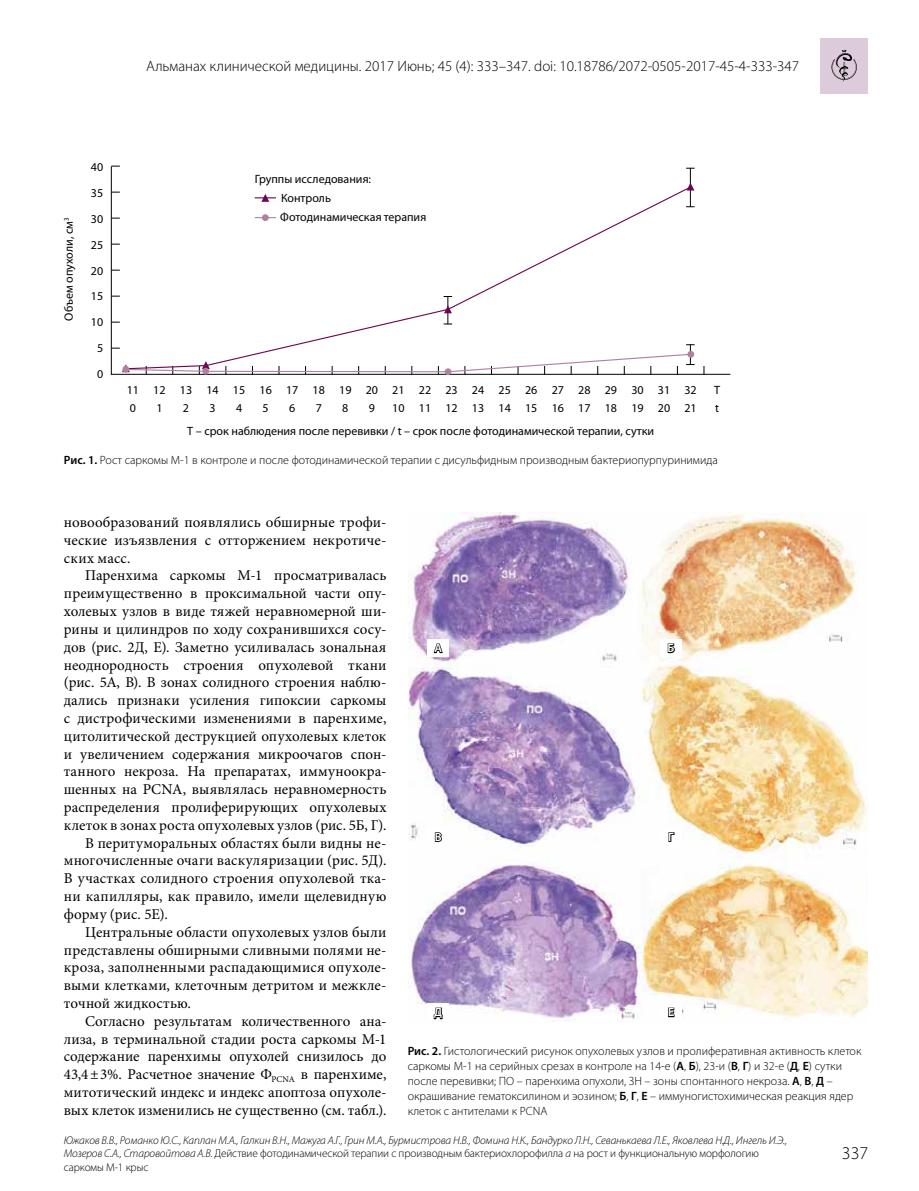
<style>
.page{position:relative;width:919px;height:1191px;background:#fff}
.page>*{position:absolute;margin:0;border:0;box-sizing:border-box;transform-origin:0 0}
.t1{font:300 18px "Myriad Pro";color:#000}
.t2{font:15px/17.9px "Minion Pro";letter-spacing:.01em;color:#000;text-align:justify}
.t3{font:300 15px "Myriad Pro";color:#000}
.t4{font:300 12px/15px "Myriad Pro";color:#000}
.t5{font:12px/17.9px "Myriad Pro";color:#000}
.t6{font:600 12px "Myriad Pro";color:#fff}
.t7{font:italic 300 11.25px/13.5px "Myriad Pro";letter-spacing:-.01em;color:#000}
.s1{font-weight:600}
.s2{font-style:normal}
</style>
<div class="page">
<img style="left:408px;top:512px;width:459px;height:510px">
<div style="left:427px;top:639px;width:22px;height:18px;background:#fff"></div>
<svg style="left:432px;top:633px;width:12px;height:21px"></svg>
<div style="left:427px;top:827px;width:22px;height:18px;background:#fff"></div>
<svg style="left:434px;top:832px;width:8px;height:10px"></svg>
<div style="left:427px;top:1003px;width:22px;height:17px;background:#fff"></div>
<svg style="left:433px;top:1007px;width:10px;height:13px"></svg>
<div style="left:660px;top:639px;width:21px;height:18px;background:#fff"></div>
<svg style="left:667px;top:643px;width:8px;height:11px"></svg>
<div style="left:660px;top:827px;width:21px;height:18px;background:#fff"></div>
<svg style="left:668px;top:832px;width:7px;height:10px"></svg>
<div style="left:660px;top:1003px;width:21px;height:17px;background:#fff"></div>
<svg style="left:668px;top:1007px;width:7px;height:11px"></svg>
<svg style="left:111px;top:167px;width:619px;height:208px"></svg>
<svg style="left:124px;top:186px;width:567px;height:158px"></svg>
<svg style="left:443px;top:296px;width:9px;height:29px"></svg>
<hr style="left:690px;top:168px;width:1px;height:39px;background:#000">
<svg style="left:686px;top:183px;width:8px;height:7px"></svg>
<svg style="left:111px;top:344px;width:583px;height:30px"></svg>
<div style="left:122px;top:366px;width:7px;height:6px;background:#af80a2;border-radius:50%"></div>
<div style="left:202px;top:368px;width:7px;height:6px;background:#af80a2;border-radius:50%"></div>
<div style="left:444px;top:368px;width:7px;height:7px;background:#af80a2;border-radius:50%"></div>
<div style="left:687px;top:351px;width:7px;height:7px;background:#af80a2;border-radius:50%"></div>
<svg style="left:255px;top:194px;width:21px;height:8px"></svg>
<div style="left:262px;top:214px;width:7px;height:7px;background:#af80a2;border-radius:50%"></div>
<svg style="left:255px;top:217px;width:21px;height:1px"></svg>
<div style="left:820px;top:38px;width:47px;height:55px;background:#ddcbdc"></div>
<svg style="left:831px;top:50px;width:25px;height:32px"></svg>
<p class="t3" style="left:146px;top:57px;width:654px">Альманах клинической медицины. 2017 Июнь; 45 (4): 333–347. doi: 10.18786/2072-0505-2017-45-4-333-347</p>
<p class="t5" style="left:60px;top:321px;width:104px;rotate:-90deg">Объем опухоли, см<sup>3</sup></p>
<p class="t5" style="left:91px;top:154px;width:14px;line-height:25.8px;text-align:center">40<br>35<br>30<br>25<br>20<br>15<br>10<br>5<br>0</p>
<p class="t5" style="left:280px;top:169px;width:147px;line-height:19.2px;text-indent:-26px">Группы исследования:<br>Контроль<br>Фотодинамическая терапия</p>
<p class="t5" style="left:127px;top:381px;width:14px">11<br>0</p>
<p class="t5" style="left:153px;top:381px;width:14px">12<br>1</p>
<p class="t5" style="left:180px;top:381px;width:14px">13<br>2</p>
<p class="t5" style="left:206px;top:381px;width:14px">14<br>3</p>
<p class="t5" style="left:233px;top:381px;width:14px">15<br>4</p>
<p class="t5" style="left:259px;top:381px;width:14px">16<br>5</p>
<p class="t5" style="left:286px;top:381px;width:14px">17<br>6</p>
<p class="t5" style="left:312px;top:381px;width:14px">18<br>7</p>
<p class="t5" style="left:339px;top:381px;width:14px">19<br>8</p>
<p class="t5" style="left:366px;top:381px;width:14px">20<br>9</p>
<p class="t5" style="left:392px;top:381px;width:14px">21<br>10</p>
<p class="t5" style="left:419px;top:381px;width:14px">22<br>11</p>
<p class="t5" style="left:445px;top:381px;width:14px">23<br>12</p>
<p class="t5" style="left:472px;top:381px;width:14px">24<br>13</p>
<p class="t5" style="left:498px;top:381px;width:14px">25<br>14</p>
<p class="t5" style="left:525px;top:381px;width:14px">26<br>15</p>
<p class="t5" style="left:551px;top:381px;width:14px">27<br>16</p>
<p class="t5" style="left:578px;top:381px;width:14px">28<br>17</p>
<p class="t5" style="left:604px;top:381px;width:14px">29<br>18</p>
<p class="t5" style="left:631px;top:381px;width:14px">30<br>19</p>
<p class="t5" style="left:658px;top:381px;width:14px">31<br>20</p>
<p class="t5" style="left:684px;top:381px;width:14px">32<br>21</p>
<p class="t5" style="left:714px;top:381px;width:7px">T t</p>
<p class="t5" style="left:187px;top:422px;width:468px">T – срок наблюдения после перевивки / t – срок после фотодинамической терапии, сутки</p>
<p class="t4" style="left:64px;top:452px;width:655px"><span class="s1">Рис. 1.</span> Рост саркомы М-1 в контроле и после фотодинамической терапии с дисульфидным производным бактериопурпуринимида</p>
<p class="t2" style="left:64px;top:513px;width:324px">новообразований появлялись обширные трофи&shy;ческие изъязвления с отторжением некротиче&shy;ских масс.</p>
<p class="t2" style="left:85px;top:567px;width:303px">Паренхима саркомы М-1 просматривалась</p>
<p class="t2" style="left:64px;top:584px;width:324px">преимущественно в проксимальной части опу-</p>
<p class="t2" style="left:64px;top:602px;width:324px">холевых узлов в виде тяжей неравномерной ши-</p>
<p class="t2" style="left:64px;top:620px;width:324px">рины и цилиндров по ходу сохранившихся сосу-</p>
<p class="t2" style="left:64px;top:638px;width:324px">дов (рис. 2Д, Е). Заметно усиливалась зональная</p>
<p class="t2" style="left:64px;top:656px;width:324px">неоднородность строения опухолевой ткани</p>
<p class="t2" style="left:64px;top:673px;width:324px">(рис. 5А, В). В зонах солидного строения наблю-</p>
<p class="t2" style="left:64px;top:691px;width:324px">дались признаки усиления гипоксии саркомы</p>
<p class="t2" style="left:64px;top:709px;width:324px">с дистрофическими изменениями в паренхиме,</p>
<p class="t2" style="left:64px;top:727px;width:324px">цитолитической деструкцией опухолевых клеток</p>
<p class="t2" style="left:64px;top:745px;width:324px">и увеличением содержания микроочагов спон-</p>
<p class="t2" style="left:64px;top:762px;width:324px">танного некроза. На препаратах, иммуноокра-</p>
<p class="t2" style="left:64px;top:780px;width:324px">шенных на PCNA, выявлялась неравномерность</p>
<p class="t2" style="left:64px;top:798px;width:324px">распределения пролиферирующих опухолевых</p>
<p class="t2" style="left:64px;top:816px;width:324px">клеток в зонах роста опухолевых узлов (рис. 5Б, Г).</p>
<p class="t2" style="left:85px;top:834px;width:303px">В перитуморальных областях были видны не-</p>
<p class="t2" style="left:64px;top:851px;width:324px">многочисленные очаги васкуляризации (рис. 5Д).</p>
<p class="t2" style="left:64px;top:869px;width:324px">В участках солидного строения опухолевой тка-</p>
<p class="t2" style="left:64px;top:887px;width:324px">ни капилляры, как правило, имели щелевидную</p>
<p class="t2" style="left:64px;top:905px;width:106px">форму (рис. 5Е).</p>
<p class="t2" style="left:85px;top:923px;width:303px">Центральные области опухолевых узлов были</p>
<p class="t2" style="left:64px;top:941px;width:324px">представлены обширными сливными полями не-</p>
<p class="t2" style="left:64px;top:958px;width:324px">кроза, заполненными распадающимися опухоле-</p>
<p class="t2" style="left:64px;top:976px;width:324px">выми клетками, клеточным детритом и межкле-</p>
<p class="t2" style="left:64px;top:994px;width:129px">точной жидкостью.</p>
<p class="t2" style="left:85px;top:1012px;width:303px">Согласно результатам количественного ана-</p>
<p class="t2" style="left:64px;top:1030px;width:324px">лиза, в терминальной стадии роста саркомы М-1</p>
<p class="t2" style="left:64px;top:1047px;width:324px">содержание паренхимы опухолей снизилось до</p>
<p class="t2" style="left:64px;top:1065px;width:324px">43,4±3%. Расчетное значение Ф<sub>PCNA</sub> в паренхиме,</p>
<p class="t2" style="left:64px;top:1083px;width:324px">митотический индекс и индекс апоптоза опухоле-</p>
<p class="t2" style="left:64px;top:1101px;width:324px">вых клеток изменились не существенно (см. табл.).</p>
<p class="t6" style="left:434px;top:640px;width:9px">А</p>
<p class="t6" style="left:667px;top:640px;width:8px">Б</p>
<p class="t6" style="left:434px;top:829px;width:8px">В</p>
<p class="t6" style="left:668px;top:829px;width:7px">Г</p>
<p class="t6" style="left:434px;top:1004px;width:9px">Д</p>
<p class="t6" style="left:668px;top:1004px;width:8px">Е</p>
<p class="t4" style="left:407px;top:1043px;width:455px"><span class="s1">Рис. 2.</span> Гистологический рисунок опухолевых узлов и пролиферативная активность клеток саркомы М-1 на серийных срезах в контроле на 14-е (<span class="s1">А</span>, <span class="s1">Б</span>), 23-и (<span class="s1">В</span>, <span class="s1">Г</span>) и 32-е (<span class="s1">Д</span>, <span class="s1">Е</span>) сутки после перевивки; ПО – паренхима опухоли, ЗН – зоны спонтанного некроза. <span class="s1">А</span>, <span class="s1">В</span>, <span class="s1">Д</span> – окрашивание гематоксилином и эозином; <span class="s1">Б</span>, <span class="s1">Г</span>, <span class="s1">Е</span> – иммуногистохимическая реакция ядер клеток с антителами к PCNA</p>
<p class="t7" style="left:64px;top:1133px;width:725px">Южаков В.В., Романко Ю.С., Каплан М.А., Галкин В.Н., Мажуга А.Г., Грин М.А., Бурмистрова Н.В., Фомина Н.К., Бандурко Л.Н., Севанькаева Л.Е., Яковлева Н.Д., Ингель И.Э.,<br>Мозеров С.А., Старовойтова А.В. <span class="s2">Действие фотодинамической терапии с производным бактериохлорофилла</span> а <span class="s2">на рост и функциональную морфологию саркомы М-1 крыс</span></p>
<p class="t1" style="left:841px;top:1142px;width:28px">337</p>
</div>
